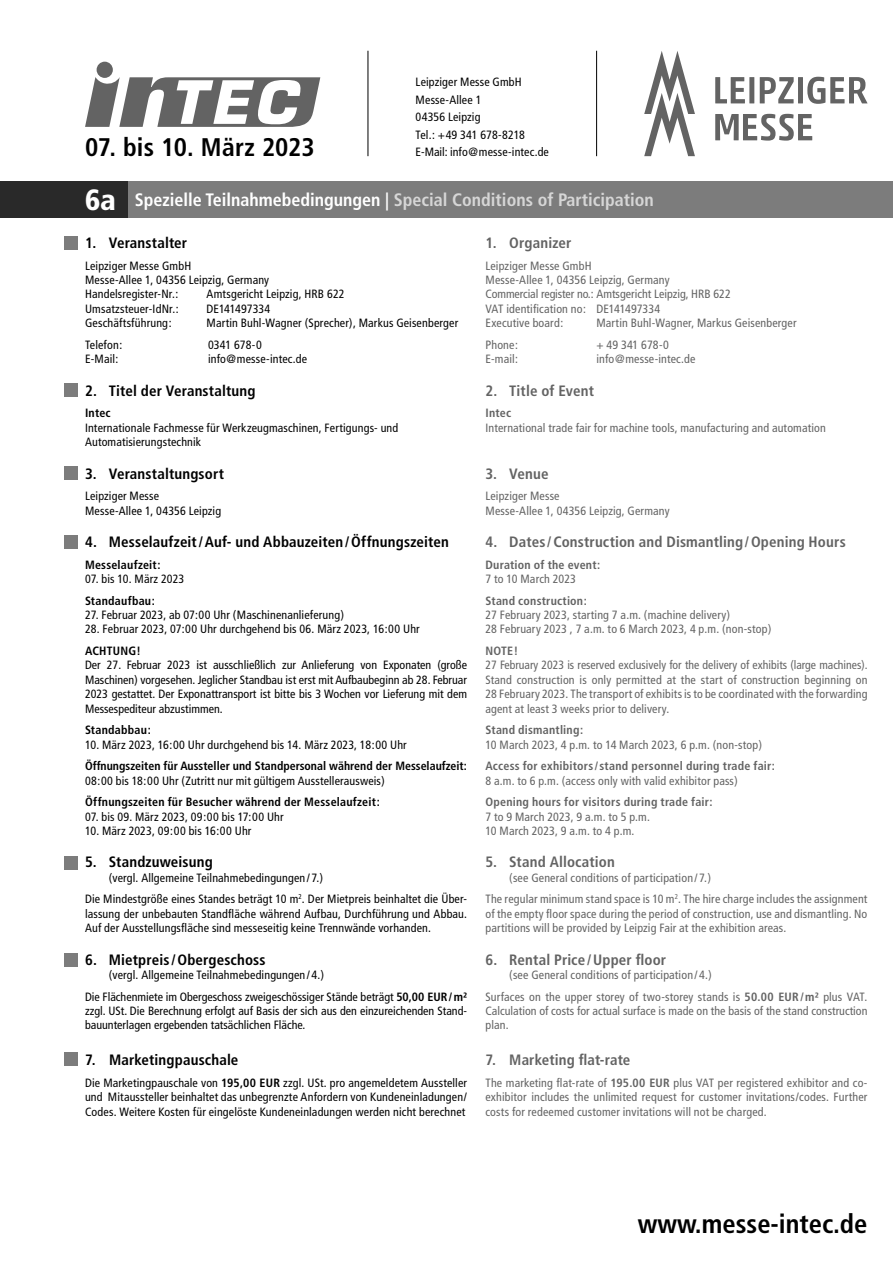
<style>
.page{position:relative;width:893px;height:1263px;background:#fff}
.page>*{position:absolute;margin:0;border:0;box-sizing:border-box;transform-origin:0 0}
.t1{font:700 condensed 26.55px "Frutiger";color:#000}
.t2{font:700 condensed 25.5px "Frutiger";color:#000}
.t3{font:700 condensed 18px "Frutiger";color:#d6d6d6}
.t4{font:700 condensed 15px "Frutiger";letter-spacing:.01em;color:#000}
.t5{font:700 condensed 15px "Frutiger";letter-spacing:.01em;color:#636363}
.t6{font:condensed 12px/14.4px "Frutiger";letter-spacing:.01em;color:#000}
.t7{font:condensed 12px/14.4px "Frutiger";letter-spacing:.01em;color:#636363}
.t8{font:700 condensed 12px "Frutiger";letter-spacing:.015em;color:#000}
.t9{font:700 condensed 12px "Frutiger";letter-spacing:.015em;color:#636363}
.s1{font-weight:900;font-size:29.25px;color:#fff}
.s2{color:#fff}
.s3{font-weight:700}
</style>
<div class="page">
<div style="left:0;top:182px;width:893px;height:36px;background:#7c7c7c"></div>
<div style="left:0;top:182px;width:128px;height:36px;background:#292929"></div>
<div style="left:64px;top:236px;width:14px;height:14px;background:#7c7c7c"></div>
<div style="left:64px;top:383px;width:14px;height:14px;background:#7c7c7c"></div>
<div style="left:64px;top:535px;width:14px;height:14px;background:#7c7c7c"></div>
<div style="left:64px;top:856px;width:14px;height:14px;background:#7c7c7c"></div>
<div style="left:64px;top:953px;width:14px;height:14px;background:#7c7c7c"></div>
<div style="left:64px;top:1052px;width:14px;height:14px;background:#7c7c7c"></div>
<div style="left:64px;top:466px;width:14px;height:14px;background:#7c7c7c"></div>
<svg style="left:85px;top:62px;width:235px;height:65px"></svg>
<hr style="left:596px;top:51px;width:1px;height:105px;background:#000">
<hr style="left:368px;top:51px;width:1px;height:105px;background:#000">
<svg style="left:715px;top:114px;width:97px;height:27px"></svg>
<svg style="left:715px;top:77px;width:152px;height:27px"></svg>
<svg style="left:644px;top:51px;width:51px;height:105px"></svg>
<p class="t6" style="left:416px;top:73px;width:111px;line-height:17.5px">Leipziger Messe GmbH<br>Messe-Allee 1<br>04356 Leipzig<br>Tel.: +49 341 678-8218</p>
<h2 class="t2" style="left:85px;top:132px;width:231px">07. bis 10. März 2023</h2>
<p class="t6" style="left:416px;top:145px;width:135px">E-Mail: info@messe-intec.de</p>
<h3 class="t3" style="left:85px;top:189px;width:570px"><span class="s1">6a</span> <span class="s2">Spezielle Teilnahmebedingungen |</span> Special Conditions of Participation</h3>
<p class="t4" style="left:85px;top:234px;width:104px">1. Veranstalter</p>
<p class="t6" style="left:85px;top:258px;width:186px">Leipziger Messe GmbH<br>Messe-Allee 1, 04356 Leipzig, Germany<br>Handelsregister-Nr.:</p>
<p class="t5" style="left:485px;top:234px;width:87px">1. Organizer</p>
<p class="t7" style="left:485px;top:258px;width:247px">Leipziger Messe GmbH<br>Messe-Allee 1, 04356 Leipzig, Germany<br>Commercial register no.: Amtsgericht Leipzig, HRB 622<br>VAT identification no: DE141497334<br>Executive board:</p>
<p class="t6" style="left:207px;top:287px;width:140px">Amtsgericht Leipzig, HRB 622</p>
<p class="t6" style="left:85px;top:302px;width:95px">Umsatzsteuer-IdNr.:</p>
<p class="t6" style="left:207px;top:302px;width:65px">DE141497334</p>
<p class="t6" style="left:85px;top:316px;width:88px">Geschäftsführung:</p>
<p class="t6" style="left:207px;top:316px;width:253px">Martin Buhl-Wagner (Sprecher), Markus Geisenberger</p>
<p class="t6" style="left:85px;top:338px;width:39px">Telefon:</p>
<p class="t6" style="left:208px;top:338px;width:55px">0341 678-0</p>
<p class="t6" style="left:85px;top:352px;width:35px">E-Mail:</p>
<p class="t6" style="left:208px;top:352px;width:100px">info@messe-intec.de</p>
<p class="t4" style="left:85px;top:382px;width:172px">2. Titel der Veranstaltung</p>
<p class="t8" style="left:85px;top:406px;width:27px">Intec</p>
<p class="t6" style="left:85px;top:420px;width:315px">Internationale Fachmesse für Werkzeugmaschinen, Fertigungs- und<br>Automatisierungstechnik</p>
<p class="t4" style="left:85px;top:464px;width:140px">3. Veranstaltungsort</p>
<p class="t6" style="left:85px;top:489px;width:138px">Leipziger Messe<br>Messe-Allee 1, 04356 Leipzig</p>
<p class="t4" style="left:85px;top:533px;width:365px">4. Messelaufzeit/Auf- und Abbauzeiten/Öffnungszeiten</p>
<p class="t8" style="left:85px;top:557px;width:77px">Messelaufzeit:</p>
<p class="t6" style="left:85px;top:572px;width:101px">07. bis 10. März 2023</p>
<p class="t8" style="left:85px;top:593px;width:71px">Standaufbau:</p>
<p class="t6" style="left:85px;top:608px;width:261px">27. Februar 2023, ab 07:00 Uhr (Maschinenanlieferung)</p>
<p class="t6" style="left:85px;top:622px;width:336px">28. Februar 2023, 07:00 Uhr durchgehend bis 06. März 2023, 16:00 Uhr</p>
<p class="t8" style="left:85px;top:644px;width:57px">ACHTUNG!</p>
<p class="t6" style="left:85px;top:658px;width:384px;text-align:justify">Der 27. Februar 2023 ist ausschließlich zur Anlieferung von Exponaten (große Maschinen) vorgesehen. Jeglicher Standbau ist erst mit Aufbaubeginn ab 28. Februar 2023 gestattet. Der Exponattransport ist bitte bis 3 Wochen vor Lieferung mit dem Messespediteur abzustimmen.</p>
<p class="t8" style="left:85px;top:723px;width:67px">Standabbau:</p>
<p class="t6" style="left:85px;top:737px;width:323px">10. März 2023, 16:00 Uhr durchgehend bis 14. März 2023, 18:00 Uhr</p>
<p class="t8" style="left:85px;top:759px;width:383px">Öffnungszeiten für Aussteller und Standpersonal während der Messelaufzeit:</p>
<p class="t6" style="left:85px;top:773px;width:301px">08:00 bis 18:00 Uhr (Zutritt nur mit gültigem Ausstellerausweis)</p>
<p class="t8" style="left:85px;top:795px;width:296px">Öffnungszeiten für Besucher während der Messelaufzeit:</p>
<p class="t6" style="left:85px;top:809px;width:200px">07. bis 09. März 2023, 09:00 bis 17:00 Uhr</p>
<p class="t6" style="left:85px;top:824px;width:168px">10. März 2023, 09:00 bis 16:00 Uhr</p>
<p class="t4" style="left:85px;top:853px;width:129px">5. Standzuweisung</p>
<p class="t6" style="left:85px;top:867px;width:383px;line-height:21.6px;text-indent:24px">(vergl. Allgemeine Teilnahmebedingungen / 7.)<br>Die Mindestgröße eines Standes beträgt 10 m<sup>2</sup>. Der Mietpreis beinhaltet die Über-</p>
<p class="t6" style="left:85px;top:906px;width:384px">lassung der unbebauten Standfläche während Aufbau, Durchführung und Abbau.<br>Auf der Ausstellungsfläche sind messeseitig keine Trennwände vorhanden.</p>
<p class="t4" style="left:85px;top:950px;width:182px">6. Mietpreis /Obergeschoss</p>
<p class="t6" style="left:85px;top:964px;width:383px;line-height:21.6px;text-indent:24px">(vergl. Allgemeine Teilnahmebedingungen / 4.)<br>Die Flächenmiete im Obergeschoss zweigeschössiger Stände beträgt <span class="s3">50,00 EUR/m²</span></p>
<p class="t6" style="left:85px;top:1004px;width:384px">zzgl. USt. Die Berechnung erfolgt auf Basis der sich aus den einzureichenden Stand&shy;bauunterlagen ergebenden tatsächlichen Fläche.</p>
<p class="t4" style="left:85px;top:1051px;width:155px">7. Marketingpauschale</p>
<p class="t6" style="left:85px;top:1076px;width:383px;text-align:justify">Die Marketingpauschale von <span class="s3">195,00 EUR</span> zzgl. USt. pro angemeldetem Aussteller und Mitaussteller beinhaltet das unbegrenzte Anfordern von Kundeneinladungen/ Codes. Weitere Kosten für eingelöste Kundeneinladungen werden nicht berechnet</p>
<p class="t7" style="left:596px;top:316px;width:202px">Martin Buhl-Wagner, Markus Geisenberger</p>
<p class="t7" style="left:485px;top:338px;width:34px">Phone:</p>
<p class="t7" style="left:596px;top:338px;width:74px">+ 49 341 678-0</p>
<p class="t7" style="left:485px;top:352px;width:34px">E-mail:</p>
<p class="t7" style="left:596px;top:352px;width:100px">info@messe-intec.de</p>
<p class="t5" style="left:485px;top:382px;width:110px">2. Title of Event</p>
<p class="t9" style="left:485px;top:406px;width:27px">Intec</p>
<p class="t7" style="left:485px;top:420px;width:342px">International trade fair for machine tools, manufacturing and automation</p>
<p class="t5" style="left:485px;top:464px;width:65px">3. Venue</p>
<p class="t7" style="left:485px;top:489px;width:186px">Leipziger Messe<br>Messe-Allee 1, 04356 Leipzig, Germany</p>
<p class="t5" style="left:485px;top:533px;width:362px">4. Dates /Construction and Dismantling/Opening Hours</p>
<p class="t9" style="left:485px;top:557px;width:116px">Duration of the event:</p>
<p class="t7" style="left:485px;top:572px;width:92px">7 to 10 March 2023</p>
<p class="t9" style="left:485px;top:593px;width:103px">Stand construction:</p>
<p class="t7" style="left:485px;top:608px;width:287px">27 February 2023, starting 7 a.m. (machine delivery)<br>28 February 2023 , 7 a.m. to 6 March 2023, 4 p.m. (non-stop)</p>
<p class="t9" style="left:485px;top:644px;width:34px">NOTE!</p>
<p class="t7" style="left:485px;top:658px;width:384px;text-align:justify">27 February 2023 is reserved exclusively for the delivery of exhibits (large machines).<br>Stand construction is only permitted at the start of construction beginning on 28 February 2023. The transport of exhibits is to be coordinated with the forwarding agent at least 3 weeks prior to delivery.</p>
<p class="t9" style="left:485px;top:723px;width:99px">Stand dismantling:</p>
<p class="t7" style="left:485px;top:737px;width:278px">10 March 2023, 4 p.m. to 14 March 2023, 6 p.m. (non-stop)</p>
<p class="t9" style="left:485px;top:759px;width:291px">Access for exhibitors/stand personnel during trade fair:</p>
<p class="t7" style="left:485px;top:773px;width:254px">8 a.m. to 6 p.m. (access only with valid exhibitor pass)</p>
<p class="t9" style="left:485px;top:795px;width:229px">Opening hours for visitors during trade fair:</p>
<p class="t7" style="left:485px;top:809px;width:166px">7 to 9 March 2023, 9 a.m. to 5 p.m.<br>10 March 2023, 9 a.m. to 4 p.m.</p>
<p class="t5" style="left:485px;top:853px;width:131px">5. Stand Allocation</p>
<p class="t7" style="left:485px;top:867px;width:383px;line-height:21.6px;text-indent:24px">(see General conditions of participation / 7.)<br>The regular minimum stand space is 10 m<sup>2</sup>. The hire charge includes the assignment</p>
<p class="t7" style="left:485px;top:906px;width:383px">of the empty floor space during the period of construction, use and dismantling. No partitions will be provided by Leipzig Fair at the exhibition areas.</p>
<p class="t5" style="left:485px;top:950px;width:182px">6. Rental Price /Upper floor</p>
<p class="t7" style="left:485px;top:964px;width:383px;line-height:21.6px;text-indent:24px">(see General conditions of participation / 4.)<br>Surfaces on the upper storey of two-storey stands is <span class="s3">50.00 EUR/m²</span> plus VAT.</p>
<p class="t7" style="left:485px;top:1004px;width:383px">Calculation of costs for actual surface is made on the basis of the stand construction plan.</p>
<p class="t5" style="left:485px;top:1051px;width:146px">7. Marketing flat-rate</p>
<p class="t7" style="left:485px;top:1076px;width:383px;text-align:justify">The marketing flat-rate of <span class="s3">195.00 EUR</span> plus VAT per registered exhibitor and co&shy;exhibitor includes the unlimited request for customer invitations/codes. Further costs for redeemed customer invitations will not be charged.</p>
<h1 class="t1" style="left:638px;top:1208px;width:231px">www.messe-intec.de</h1>
</div>
